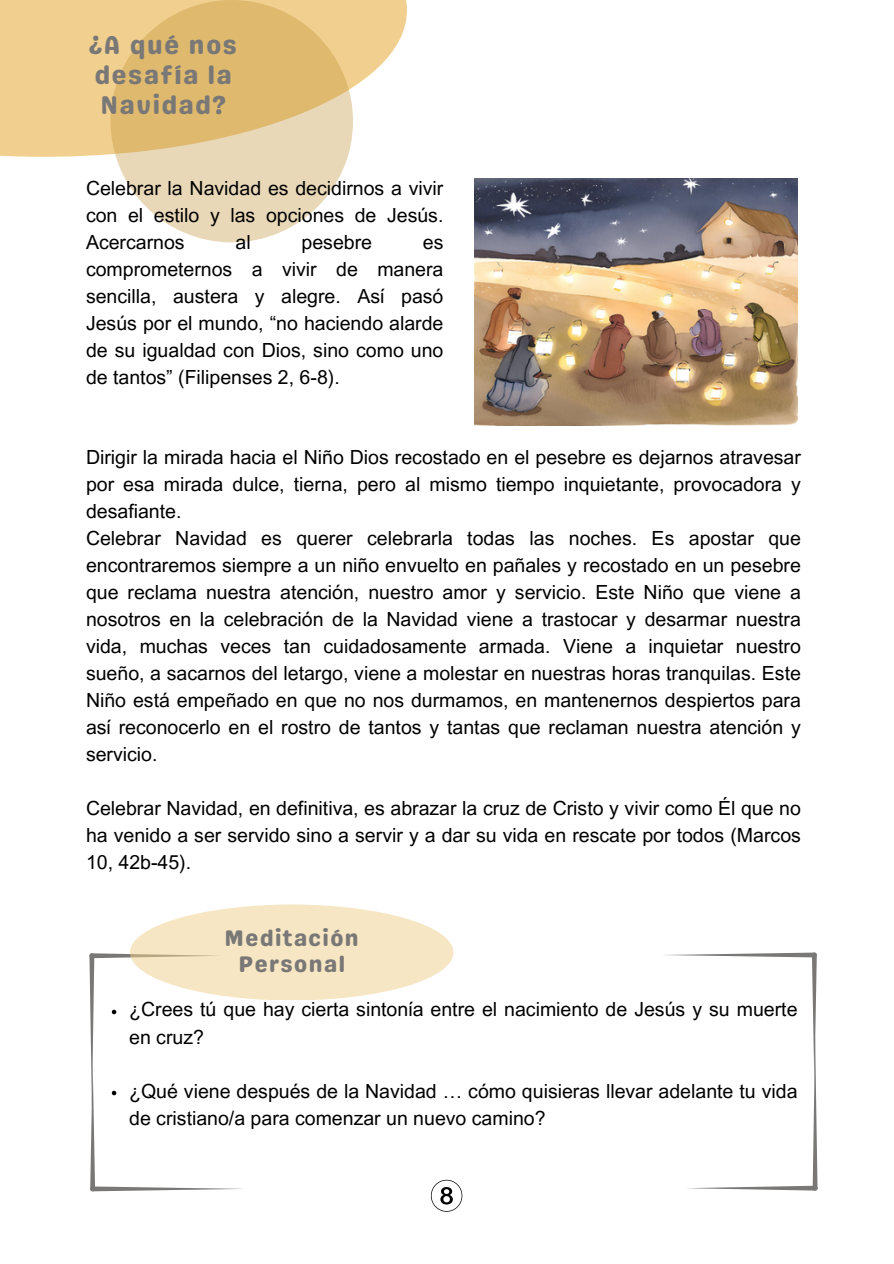
<style>
.page{position:relative;width:894px;height:1264px;background:#fff}
.page>*{position:absolute;margin:0;border:0;box-sizing:border-box;transform-origin:0 0}
.t1{font:25.65px/30.2px "Genty Sans";letter-spacing:.065em;color:#797877}
.t2{font:22.5px/25.8px "Genty Sans";letter-spacing:.065em;color:#797877;text-align:center}
.t3{font:19.5px/27px "Arial MT Pro";color:#000;text-align:justify}
</style>
<div class="page">
<svg style="left:0;top:0;width:406px;height:157px;fill:#f1d08f"></svg>
<svg style="left:110px;top:0;width:243px;height:242px;background:#e2c68f"></svg>
<div style="left:89px;top:953px;width:132px;height:5px;background:#797877;border-radius:2px"></div>
<svg style="left:89px;top:953px;width:5px;height:106px"></svg>
<svg style="left:685px;top:1185px;width:132px;height:5px"></svg>
<svg style="left:812px;top:1083px;width:5px;height:108px"></svg>
<svg style="left:90px;top:1059px;width:5px;height:132px"></svg>
<svg style="left:90px;top:1186px;width:153px;height:5px"></svg>
<svg style="left:811px;top:952px;width:5px;height:132px"></svg>
<svg style="left:666px;top:952px;width:151px;height:5px"></svg>
<div style="left:130px;top:904px;width:323px;height:96px;background:#f7e6c3;border-radius:50%"></div>
<img style="left:474px;top:179px;width:323px;height:246px">
<svg style="left:112px;top:1009px;width:4px;height:5px"></svg>
<svg style="left:112px;top:1090px;width:4px;height:5px"></svg>
<svg style="left:430px;top:1179px;width:33px;height:33px"></svg>
<p class="t1" style="left:89px;top:30px;width:149px">¿A qué nos desafía la<br>Navidad?</p>
<p class="t3" style="left:86px;top:177px;width:359px">Celebrar la Navidad es decidirnos a vivir con el estilo y las opciones de Jesús.<br>Acercarnos</p>
<p class="t3" style="left:235px;top:231px;width:17px">al</p>
<p class="t3" style="left:301px;top:231px;width:72px">pesebre</p>
<p class="t3" style="left:86px;top:231px;width:359px;text-indent:337px">es comprometernos a vivir de manera sencilla, austera y alegre. Así pasó Jesús por el mundo, “no haciendo alarde de su igualdad con Dios, sino como uno de tantos” (Filipenses 2, 6-8).</p>
<h1 class="t3" style="left:86px;top:446px;width:716px">Dirigir la mirada hacia el Niño Dios recostado en el pesebre es dejarnos atravesar por esa mirada dulce, tierna, pero al mismo tiempo inquietante, provocadora y desafiante.</h1>
<p class="t3" style="left:86px;top:527px;width:716px">Celebrar Navidad es querer celebrarla todas las noches. Es apostar que encontraremos siempre a un niño envuelto en pañales y recostado en un pesebre que reclama nuestra atención, nuestro amor y servicio. Este Niño que viene a nosotros en la celebración de la Navidad viene a trastocar y desarmar nuestra vida, muchas veces tan cuidadosamente armada. Viene a inquietar nuestro sueño, a sacarnos del letargo, viene a molestar en nuestras horas tranquilas. Este Niño está empeñado en que no nos durmamos, en mantenernos despiertos para así reconocerlo en el rostro de tantos y tantas que reclaman nuestra atención y servicio.</p>
<p class="t3" style="left:86px;top:797px;width:716px">Celebrar Navidad, en definitiva, es abrazar la cruz de Cristo y vivir como Él que no ha venido a ser servido sino a servir y a dar su vida en rescate por todos (Marcos 10, 42b-45).</p>
<p class="t2" style="left:224px;top:924px;width:136px">Meditación<br>Personal</p>
<h2 class="t3" style="left:129px;top:998px;width:669px">¿Crees tú que hay cierta sintonía entre el nacimiento de Jesús y su muerte en cruz?</h2>
<p class="t3" style="left:129px;top:1079px;width:669px">¿Qué viene después de la Navidad … cómo quisieras llevar adelante tu vida de cristiano/a para comenzar un nuevo camino?</p>
</div>
